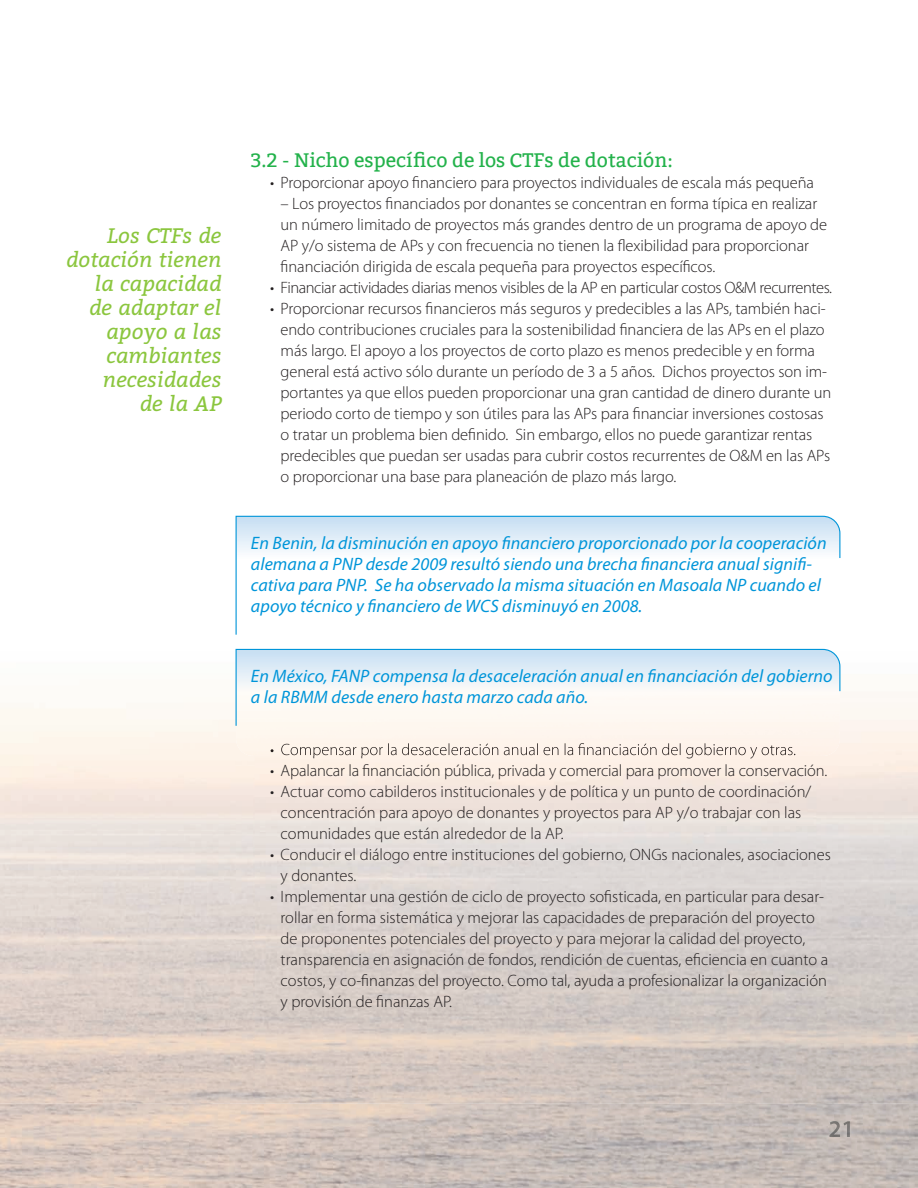
<style>
.page{position:relative;width:918px;height:1188px;background:#fff}
.page>*{position:absolute;margin:0;border:0;box-sizing:border-box;transform-origin:0 0}
.t1{font:italic 21px/24px "Bitter";color:#8bc63e;text-align:right}
.t2{font:19.5px "Bitter";color:#23b24b}
.t3{font:italic 18px/21px "Myriad Pro";letter-spacing:.005em;color:#0095d9}
.t4{font:300 16.5px/21px "Myriad Pro";letter-spacing:-.005em;color:#231f20}
.t5{font:300 16.5px "Myriad Pro";letter-spacing:-.025em;color:#231f20}
</style>
<div class="page">
<img style="left:0;top:1104px;width:918px;height:84px">
<img style="left:830px;top:1121px;width:20px;height:16px">
<hr style="left:281px;top:756px;width:514px;height:3px;background:#fef2e8">
<svg style="left:235px;top:515px;width:606px;height:120px"></svg>
<div style="left:236px;top:727px;width:604px;height:29px;background:#fef5ed"></div>
<img style="left:281px;top:743px;width:514px;height:13px">
<svg style="left:271px;top:749px;width:3px;height:6px"></svg>
<svg style="left:235px;top:648px;width:606px;height:79px"></svg>
<p class="t1" style="left:66px;top:222px;width:157px">Los CTFs de dotación tienen la capacidad<br>de adaptar el apoyo a las cambiantes necesidades<br>de la AP</p>
<p class="t2" style="left:251px;top:149px;width:423px">3.2 - Nicho específico de los CTFs de dotación:</p>
<p class="t4" style="left:270px;top:172px;width:546px">• Proporcionar apoyo financiero para proyectos individuales de escala más pequeña</p>
<p class="t4" style="left:281px;top:193px;width:548px">– Los proyectos financiados por donantes se concentran en forma típica en realizar un número limitado de proyectos más grandes dentro de un programa de apoyo de AP y/o sistema de APs y con frecuencia no tienen la flexibilidad para proporcionar financiación dirigida de escala pequeña para proyectos específicos.</p>
<p class="t5" style="left:270px;top:279px;width:564px">• Financiar actividades diarias menos visibles de la AP en particular costos O&amp;M recurrentes.</p>
<p class="t4" style="left:281px;top:298px;width:552px;text-indent:-11px">• Proporcionar recursos financieros más seguros y predecibles a las APs, también haci&shy;endo contribuciones cruciales para la sostenibilidad financiera de las APs en el plazo más largo. El apoyo a los proyectos de corto plazo es menos predecible y en forma general está activo sólo durante un período de 3 a 5 años. Dichos proyectos son im&shy;portantes ya que ellos pueden proporcionar una gran cantidad de dinero durante un periodo corto de tiempo y son útiles para las APs para financiar inversiones costosas o tratar un problema bien definido. Sin embargo, ellos no puede garantizar rentas predecibles que puedan ser usadas para cubrir costos recurrentes de O&amp;M en las APs o proporcionar una base para planeación de plazo más largo.</p>
<p class="t3" style="left:251px;top:532px;width:577px">En Benin, la disminución en apoyo financiero proporcionado por la cooperación alemana a PNP desde 2009 resultó siendo una brecha financiera anual signifi&shy;cativa para PNP. Se ha observado la misma situación en Masoala NP cuando el apoyo técnico y financiero de WCS disminuyó en 2008.</p>
<p class="t3" style="left:251px;top:665px;width:583px">En México, FANP compensa la desaceleración anual en financiación del gobierno a la RBMM desde enero hasta marzo cada año.</p>
<p class="t4" style="left:270px;top:760px;width:559px">• Apalancar la financiación pública, privada y comercial para promover la conservación.</p>
<p class="t4" style="left:281px;top:781px;width:532px;text-indent:-11px">• Actuar como cabilderos institucionales y de política y un punto de coordinación/ concentración para apoyo de donantes y proyectos para AP y/o trabajar con las comunidades que están alrededor de la AP.</p>
<p class="t4" style="left:281px;top:844px;width:552px;text-indent:-11px">• Conducir el diálogo entre instituciones del gobierno, ONGs nacionales, asociaciones y donantes.</p>
<p class="t4" style="left:281px;top:886px;width:549px;text-indent:-11px">• Implementar una gestión de ciclo de proyecto sofisticada, en particular para desar&shy;rollar en forma sistemática y mejorar las capacidades de preparación del proyecto de proponentes potenciales del proyecto y para mejorar la calidad del proyecto, transparencia en asignación de fondos, rendición de cuentas, eficiencia en cuanto a costos, y co-finanzas del proyecto. Como tal, ayuda a profesionalizar la organización y provisión de finanzas AP.</p>
</div>
